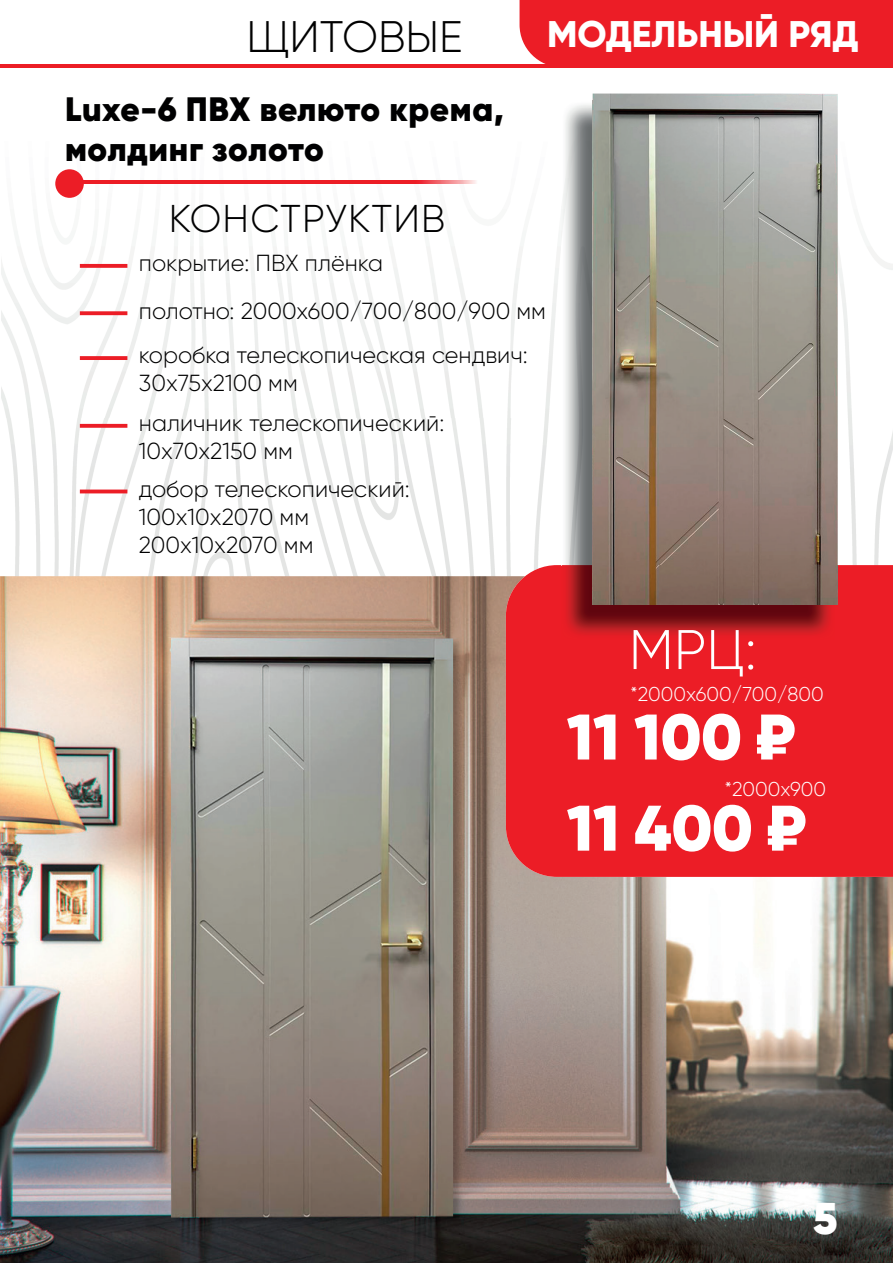
<style>
.page{position:relative;width:893px;height:1263px;background:#fff}
.page>*{position:absolute;margin:0;border:0;box-sizing:border-box;transform-origin:0 0}
.t1{font:900 64.2px/91.2px "Gilroy";color:#fff}
.t2{font:300 55.65px "Gilroy";color:#fff}
.t3{font:900 44.4px "Gilroy";color:#fff}
.t4{font:300 44.1px "Gilroy";color:#000}
.t5{font:300 38.7px "Gilroy";letter-spacing:.03em;color:#000001}
.t6{font:800 37.05px "Gilroy";color:#fff}
.t7{font:900 33.9px/40.7px "Gilroy";letter-spacing:.02em;color:#000001}
.t8{font:300 23.25px/27.9px "Gilroy";color:#000001}
.t9{font:300 19.95px "Gilroy";color:#fff}
</style>
<div class="page">
<img style="left:1px;top:64px;width:510px;height:512px">
<img style="left:511px;top:0;width:312px;height:101px">
<img style="left:511px;top:230px;width:51px;height:335px">
<img style="left:838px;top:246px;width:55px;height:319px">
<img style="left:0;top:576px;width:893px;height:687px">
<hr style="left:1px;top:65px;width:892px;height:3px;background:#ec1d25">
<div style="left:520px;top:0;width:373px;height:67px;background:#ec1d26"></div>
<div style="left:506px;top:565px;width:387px;height:312px;background:#ec1d26"></div>
<img style="left:562px;top:101px;width:273px;height:538px">
<img style="left:593px;top:94px;width:245px;height:510px">
<img style="left:84px;top:181px;width:422px;height:3px">
<div style="left:55px;top:169px;width:29px;height:29px;background:#ec1d26;border-radius:50%"></div>
<svg style="left:80px;top:264px;width:47px;height:4px"></svg>
<svg style="left:80px;top:311px;width:47px;height:4px"></svg>
<svg style="left:80px;top:424px;width:47px;height:4px"></svg>
<hr style="left:80px;top:490px;width:47px;height:3px;background:#ec1d26">
<svg style="left:80px;top:356px;width:47px;height:4px"></svg>
<h3 class="t4" style="left:246px;top:10px;width:218px">ЩИТОВЫЕ</h3>
<h3 class="t6" style="left:547px;top:11px;width:313px">МОДЕЛЬНЫЙ РЯД</h3>
<h3 class="t7" style="left:65px;top:88px;width:441px">Luxe-6 ПВХ велюто крема, молдинг золото</h3>
<h3 class="t5" style="left:169px;top:195px;width:278px">КОНСТРУКТИВ</h3>
<p class="t8" style="left:139px;top:239px;width:409px;line-height:47.4px">покрытие: ПВХ плёнка<br>полотно: 2000х600/700/800/900 мм</p>
<p class="t8" style="left:139px;top:341px;width:390px">коробка телескопическая сендвич:<br>30х75х2100 мм</p>
<p class="t8" style="left:139px;top:409px;width:307px">наличник телескопический:<br>10х70х2150 мм</p>
<p class="t8" style="left:139px;top:474px;width:272px">добор телескопический:<br>100х10х2070 мм<br>200х10х2070 мм</p>
<h2 class="t2" style="left:629px;top:616px;width:129px">МРЦ:</h2>
<p class="t9" style="left:630px;top:682px;width:195px">*2000х600/700/800</p>
<h1 class="t1" style="left:567px;top:691px;width:241px">11 100 ₽<br>11 400 ₽</h1>
<p class="t9" style="left:724px;top:776px;width:103px">*2000х900</p>
<h3 class="t3" style="left:813px;top:1190px;width:26px">5</h3>
</div>
